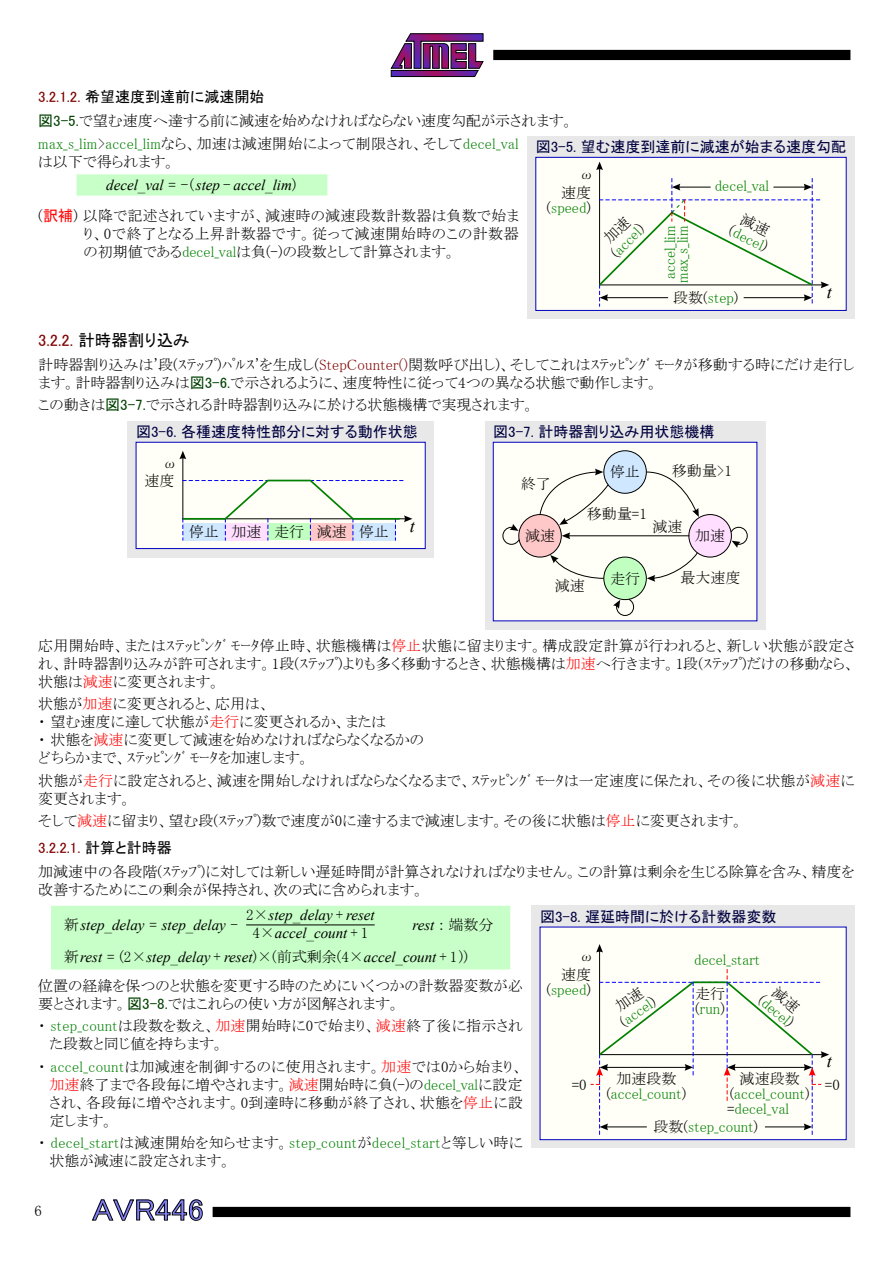
<style>
.page{position:relative;width:893px;height:1263px;background:#fff}
.page>*{position:absolute;margin:0;border:0;box-sizing:border-box;transform-origin:0 0}
.t1{font:30px "MS P Gothic";color:#8080ff;scale:1.1 1}
.t2{font:italic 18px "Times New Roman";color:#000}
.t3{font:16.5px "MS P Gothic";color:#000}
.t4{font:15px/18px "MS P Mincho";color:#000}
.t5{font:15px/15px "MS P Mincho";color:#008000;text-align:center}
.t6{font:italic 15px/18px "Times New Roman";color:#000;text-align:center}
.t7{font:15px "MS P Gothic";color:#000040}
.t8{font:15px/18px "MS P Mincho";letter-spacing:.02em;color:#000}
.t9{font:15px "MS P Gothic";color:#000}
.t10{font:15px "MS P Gothic";color:#800000}
.s1{color:#800000}
.s2{font-family:"MS P Gothic";color:#004000}
.s3{color:#008000}
.s4{font-family:"MS P Mincho";font-style:normal}
.s5{font-family:"MS P Gothic";color:#f00}
.s6{color:#000}
.s7{color:#f00}
</style>
<div class="page">
<svg style="left:390px;top:33px;width:94px;height:44px"></svg>
<div style="left:493px;top:50px;width:357px;height:10px;background:#000"></div>
<div style="left:213px;top:1207px;width:637px;height:10px;background:#000"></div>
<svg style="left:92px;top:1199px;width:111px;height:22px"></svg>
<div style="left:527px;top:136px;width:328px;height:183px;background:#e8e8e8"></div>
<div style="left:536px;top:157px;width:310px;height:153px;background:#fffff7"></div>
<div style="left:535px;top:157px;width:312px;height:154px;border:1px solid #0000c0"></div>
<hr style="left:599px;top:166px;width:1px;height:119px;background:#000">
<svg style="left:596px;top:162px;width:7px;height:8px"></svg>
<svg style="left:599px;top:179px;width:230px;height:127px"></svg>
<div style="left:77px;top:174px;width:250px;height:22px;background:#c8ffc8"></div>
<div style="left:128px;top:421px;width:306px;height:136px;background:#e8e8e8"></div>
<div style="left:136px;top:442px;width:289px;height:107px;background:#fffff7"></div>
<div style="left:136px;top:442px;width:290px;height:107px;border:1px solid #0000c0"></div>
<hr style="left:182px;top:455px;width:1px;height:64px;background:#000">
<svg style="left:179px;top:451px;width:7px;height:8px"></svg>
<svg style="left:182px;top:479px;width:230px;height:61px"></svg>
<div style="left:485px;top:421px;width:280px;height:208px;background:#e8e8e8"></div>
<div style="left:493px;top:442px;width:264px;height:179px;background:#fffff7"></div>
<div style="left:604px;top:451px;width:42px;height:42px;background:#d0e8ff;border-radius:50%"></div>
<div style="left:603px;top:450px;width:44px;height:44px;border:1px solid #000;border-radius:50%"></div>
<div style="left:519px;top:514px;width:42px;height:43px;background:#ffc8c8;border-radius:50%"></div>
<div style="left:518px;top:514px;width:44px;height:43px;border:1px solid #000;border-radius:50%"></div>
<div style="left:689px;top:514px;width:42px;height:43px;background:#ffdeff;border-radius:50%"></div>
<div style="left:688px;top:514px;width:44px;height:43px;border:1px solid #000;border-radius:50%"></div>
<div style="left:604px;top:557px;width:42px;height:43px;background:#c0ffc0;border-radius:50%"></div>
<div style="left:603px;top:557px;width:44px;height:43px;border:1px solid #000;border-radius:50%"></div>
<hr style="left:566px;top:535px;width:123px;height:1px;background:#000">
<svg style="left:562px;top:532px;width:8px;height:7px"></svg>
<svg style="left:613px;top:598px;width:21px;height:18px"></svg>
<svg style="left:730px;top:526px;width:18px;height:22px"></svg>
<svg style="left:502px;top:524px;width:18px;height:21px"></svg>
<svg style="left:645px;top:471px;width:54px;height:46px"></svg>
<svg style="left:647px;top:552px;width:52px;height:30px"></svg>
<svg style="left:550px;top:555px;width:55px;height:24px"></svg>
<svg style="left:539px;top:469px;width:70px;height:56px"></svg>
<div style="left:51px;top:906px;width:459px;height:63px;background:#c8ffc8"></div>
<hr style="left:247px;top:925px;width:127px;height:1px;background:#000">
<div style="left:531px;top:906px;width:324px;height:242px;background:#e8e8e8"></div>
<div style="left:540px;top:927px;width:306px;height:213px;background:#fffff7"></div>
<hr style="left:599px;top:948px;width:1px;height:106px;background:#000">
<svg style="left:596px;top:944px;width:7px;height:8px"></svg>
<svg style="left:590px;top:969px;width:239px;height:166px"></svg>
<p class="t9" style="left:38px;top:89px;width:228px"><span class="s1">3.2.1.2.</span> 希望速度到達前に減速開始</p>
<p class="t4" style="left:38px;top:110px;width:537px;line-height:22.5px"><span class="s2">図3-5.</span>で望む速度へ達する前に減速を始めなければならない速度勾配が示されます。<span class="s3">max_s_lim</span>&gt;<span class="s3">accel_lim</span>なら、加速は減速開始によって制限され、そして<span class="s3">decel_val</span></p>
<p class="t4" style="left:38px;top:152px;width:139px">は以下で得られます。</p>
<p class="t7" style="left:536px;top:139px;width:312px">図3-5. 望む速度到達前に減速が始まる速度勾配</p>
<p class="t4" style="left:579px;top:164px;width:16px">ω</p>
<p class="t6" style="left:106px;top:176px;width:192px">decel_val <span class="s4">= -(</span>step <span class="s4">-</span> accel_lim<span class="s4">)</span></p>
<p class="t4" style="left:84px;top:207px;width:437px;text-align:justify;text-indent:-45px">(<span class="s5">訳補</span>) 以降で記述されていますが、減速時の減速段数計数器は負数で始まり、0で終了となる上昇計数器です。従って減速開始時のこの計数器の初期値である<span class="s3">decel_val</span>は負(-)の段数として計算されます。</p>
<p class="t4" style="left:561px;top:183px;width:31px">速度</p>
<p class="t5" style="left:715px;top:178px;width:56px">decel_val</p>
<p class="t5" style="left:546px;top:200px;width:46px"><span class="s6">(</span>speed<span class="s6">)</span></p>
<p class="t5" style="left:597px;top:239px;width:42px;rotate:-45deg"><span class="s6">加速(</span>accel<span class="s6">)</span></p>
<p class="t5" style="left:739px;top:209px;width:43px;rotate:25deg"><span class="s6">減速(</span>decel<span class="s6">)</span></p>
<p class="t4" style="left:673px;top:289px;width:67px">段数(<span class="s3">step</span>)</p>
<p class="t5" style="left:663px;top:283px;width:59px;line-height:12.8px;text-align:left;rotate:-90deg">accel_lim max_s_lim</p>
<p class="t2" style="left:827px;top:279px;width:7px">t</p>
<p class="t3" style="left:38px;top:332px;width:153px"><span class="s1">3.2.2.</span> 計時器割り込み</p>
<p class="t4" style="left:38px;top:355px;width:818px">計時器割り込みは'段(ｽﾃｯﾌﾟ)ﾊﾟﾙｽ'を生成し(<span class="s1">StepCounter()</span>関数呼び出し)、そしてこれはｽﾃｯﾋﾟﾝｸﾞ ﾓｰﾀが移動する時にだけ走行します。計時器割り込みは<span class="s2">図3-6.</span>で示されるように、速度特性に従って4つの異なる状態で動作します。</p>
<p class="t4" style="left:38px;top:396px;width:498px">この動きは<span class="s2">図3-7.</span>で示される計時器割り込みに於ける状態機構で実現されます。</p>
<p class="t7" style="left:136px;top:424px;width:283px">図3-6. 各種速度特性部分に対する動作状態</p>
<p class="t4" style="left:163px;top:453px;width:16px">ω</p>
<p class="t7" style="left:493px;top:424px;width:223px">図3-7. 計時器割り込み用状態機構</p>
<p class="t4" style="left:610px;top:463px;width:31px">停止</p>
<p class="t4" style="left:672px;top:462px;width:61px">移動量&gt;1</p>
<p class="t4" style="left:144px;top:471px;width:31px">速度</p>
<p class="t4" style="left:521px;top:475px;width:31px">終了</p>
<p class="t4" style="left:189px;top:523px;width:202px">停止 加速 走行 減速 停止</p>
<p class="t2" style="left:410px;top:513px;width:7px">t</p>
<p class="t4" style="left:587px;top:504px;width:61px">移動量=1</p>
<p class="t4" style="left:653px;top:517px;width:31px">減速</p>
<p class="t4" style="left:525px;top:527px;width:31px">減速</p>
<p class="t4" style="left:695px;top:527px;width:31px">加速</p>
<p class="t4" style="left:610px;top:569px;width:31px">走行</p>
<p class="t4" style="left:680px;top:568px;width:61px">最大速度</p>
<p class="t4" style="left:555px;top:577px;width:31px">減速</p>
<p class="t4" style="left:38px;top:636px;width:818px;text-align:justify">応用開始時、またはｽﾃｯﾋﾟﾝｸﾞ ﾓｰﾀ停止時、状態機構は<span class="s7">停止</span>状態に留まります。構成設定計算が行われると、新しい状態が設定され、計時器割り込みが許可されます。1段(ｽﾃｯﾌﾟ)よりも多く移動するとき、状態機構は<span class="s7">加速</span>へ行きます。1段(ｽﾃｯﾌﾟ)だけの移動なら、状態は<span class="s7">減速</span>に変更されます。</p>
<p class="t4" style="left:38px;top:695px;width:387px">状態が<span class="s7">加速</span>に変更されると、応用は、<br>・ 望む速度に達して状態が<span class="s7">走行</span>に変更されるか、または<br>・ 状態を<span class="s7">減速</span>に変更して減速を始めなければならなくなるかのどちらかまで、ｽﾃｯﾋﾟﾝｸﾞ ﾓｰﾀを加速します。</p>
<p class="t4" style="left:38px;top:771px;width:818px">状態が<span class="s7">走行</span>に設定されると、減速を開始しなければならなくなるまで、ｽﾃｯﾋﾟﾝｸﾞ ﾓｰﾀは一定速度に保たれ、その後に状態が<span class="s7">減速</span>に変更されます。</p>
<p class="t4" style="left:38px;top:812px;width:707px">そして<span class="s7">減速</span>に留まり、望む段(ｽﾃｯﾌﾟ)数で速度が0に達するまで減速します。その後に状態は<span class="s7">停止</span>に変更されます。</p>
<p class="t10" style="left:38px;top:840px;width:135px">3.2.2.1. <span class="s6">計算と計時器</span></p>
<p class="t4" style="left:38px;top:863px;width:818px">加減速中の各段階(ｽﾃｯﾌﾟ)に対しては新しい遅延時間が計算されなければなりません。この計算は剰余を生じる除算を含み、精度を改善するためにこの剰余が保持され、次の式に含められます。</p>
<p class="t6" style="left:64px;top:916px;width:176px"><span class="s4">新</span>step_delay <span class="s4">=</span> step_delay <span class="s4">-</span></p>
<p class="t6" style="left:246px;top:906px;width:130px"><span class="s4">2×</span>step_delay <span class="s4">+</span> reset<br><span class="s4">4×</span>accel_count <span class="s4">+ 1</span></p>
<p class="t6" style="left:412px;top:916px;width:83px">rest <span class="s4">: 端数分</span></p>
<p class="t4" style="left:38px;top:976px;width:486px">位置の経緯を保つのと状態を変更する時のためにいくつかの計数器変数が必要とされます。<span class="s2">図3-8.</span>ではこれらの使い方が図解されます。</p>
<p class="t4" style="left:50px;top:1017px;width:475px;text-indent:-11px">・ <span class="s3">step_count</span>は段数を数え、<span class="s7">加速</span>開始時に0で始まり、<span class="s7">減速</span>終了後に指示された段数と同じ値を持ちます。</p>
<p class="t4" style="left:50px;top:1057px;width:475px;text-align:justify;text-indent:-11px">・ <span class="s3">accel_count</span>は加減速を制御するのに使用されます。<span class="s7">加速</span>では0から始まり、<span class="s7">加速</span>終了まで各段毎に増やされます。<span class="s7">減速</span>開始時に負(-)の<span class="s3">decel_val</span>に設定され、各段毎に増やされます。0到達時に移動が終了され、状態を<span class="s7">停止</span>に設定します。</p>
<p class="t8" style="left:50px;top:1134px;width:475px;text-indent:-11px">・ <span class="s3">decel_start</span>は減速開始を知らせます。<span class="s3">step_count</span>が<span class="s3">decel_start</span>と等しい時に状態が減速に設定されます。</p>
<p class="t6" style="left:64px;top:948px;width:406px"><span class="s4">新</span>rest <span class="s4">= (2×</span>step_delay <span class="s4">+</span> reset<span class="s4">)×(前式剰余(4×</span>accel_count <span class="s4">+ 1))</span></p>
<p class="t4" style="left:35px;top:1202px;width:9px">6</p>
<h1 class="t1" style="left:92px;top:1195px;width:103px">AVR446</h1>
<p class="t7" style="left:540px;top:909px;width:238px">図3-8. 遅延時間に於ける計数器変数</p>
<p class="t4" style="left:579px;top:947px;width:16px">ω</p>
<p class="t5" style="left:694px;top:952px;width:67px">decel_start</p>
<p class="t5" style="left:546px;top:967px;width:46px;text-align:right"><span class="s6">速度(</span>speed<span class="s6">)</span></p>
<p class="t5" style="left:608px;top:1005px;width:42px;rotate:-35deg"><span class="s6">加速(</span>accel<span class="s6">)</span></p>
<p class="t5" style="left:775px;top:980px;width:43px;rotate:40deg"><span class="s6">減速(</span>decel<span class="s6">)</span></p>
<p class="t4" style="left:695px;top:986px;width:31px;line-height:15px">走行(<span class="s3">run</span>)</p>
<p class="t4" style="left:572px;top:1075px;width:16px">=0</p>
<p class="t5" style="left:606px;top:1071px;width:81px"><span class="s6">加速段数(</span>accel_count<span class="s6">)</span></p>
<p class="t5" style="left:730px;top:1071px;width:81px"><span class="s6">減速段数(</span>accel_count<span class="s6">)</span></p>
<p class="t5" style="left:727px;top:1101px;width:63px"><span class="s6">=</span>decel_val</p>
<p class="t5" style="left:654px;top:1119px;width:106px"><span class="s6">段数(</span>step_count<span class="s6">)</span></p>
<p class="t2" style="left:827px;top:1049px;width:7px">t</p>
<p class="t4" style="left:825px;top:1075px;width:16px">=0</p>
</div>
